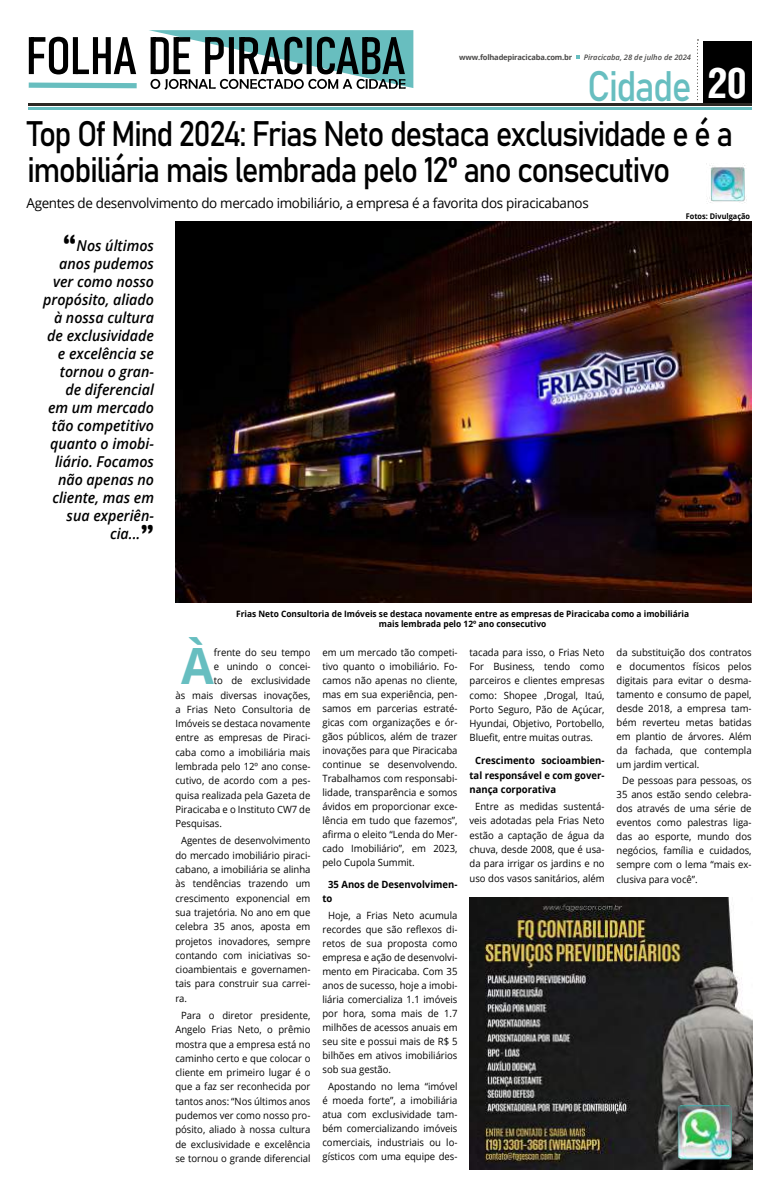
<style>
.page{position:relative;width:780px;height:1191px;background:#fff}
.page>*{position:absolute;margin:0;border:0;box-sizing:border-box;transform-origin:0 0}
.t1{font:700 50.1px "Open Sans";color:#67bec0;scale:.95 1}
.t2{font:42.1px "Bahnschrift";letter-spacing:-.045em;color:#67bec0;scale:.89 1}
.t3{font:35px/36px "Bahnschrift";letter-spacing:-.05em;color:#000;scale:.9 1}
.t4{font:italic 600 15px/18px "Open Sans";color:#000;text-align:right;scale:.95 1}
.t5{font:13.7px "Open Sans";letter-spacing:-.025em;color:#000}
.t6{font:10px/14px "Open Sans";color:#000;text-align:justify;scale:.95 1}
.t7{font:700 10px/14.3px "Open Sans";color:#000;scale:.95 1}
.t8{font:700 8.8px/10.8px "Open Sans";color:#000;text-align:center;scale:.95 1}
.t9{font:700 7.8px "Open Sans";color:#000;scale:.94 1}
.t10{font:700 7.6px "Open Sans";letter-spacing:-.025em;color:#4a4948}
.t11{font:italic 600 7.6px "Open Sans";color:#4a4948}
.s1{font-family:"Arena Condensed";font-weight:700;font-size:40.6px;color:#fff}
.s2{font-family:"Britannic";font-weight:700;font-style:normal;font-size:30px}
</style>
<div class="page">
<div style="left:703px;top:41px;width:48px;height:65px;background:#000"></div>
<hr style="left:28px;top:107px;width:723px;height:2px;background:#67bec0">
<hr style="left:28px;top:103px;width:723px;height:3px;background:#2c2824">
<svg style="left:697px;top:39px;width:1px;height:62px"></svg>
<svg style="left:576px;top:55px;width:3px;height:4px"></svg>
<svg style="left:28px;top:30px;width:385px;height:60px"></svg>
<img style="left:707px;top:165px;width:40px;height:39px">
<img style="left:470px;top:897px;width:282px;height:272px">
<img style="left:670px;top:1098px;width:69px;height:67px">
<img style="left:175px;top:221px;width:576px;height:382px">
<p class="t10" style="left:459px;top:52px;width:114px">www.folhadepiracicaba.com.br</p>
<p class="t11" style="left:583px;top:52px;width:109px">Piracicaba, 28 de julho de 2024</p>
<h2 class="t2" style="left:587px;top:55px;width:181px">Cidade <span class="s1">20</span></h2>
<h3 class="t3" style="left:27px;top:114px;width:786px">Top Of Mind 2024: Frias Neto destaca exclusividade e é a imobiliária mais lembrada pelo 12º ano consecutivo</h3>
<p class="t9" style="left:685px;top:210px;width:70px">Fotos: Divulgação</p>
<h3 class="t5" style="left:27px;top:193px;width:563px">Agentes de desenvolvimento do mercado imobiliário, a empresa é a favorita dos piracicabanos</h3>
<p class="t4" style="left:43px;top:236px;width:118px"><span class="s2">“</span>Nos últimos anos pudemos ver como nosso propósito, aliado à nossa cultura de exclusividade e excelência se tornou o gran&shy;de diferencial em um mercado tão competitivo quanto o imobi&shy;liário. Focamos não apenas no cliente, mas em sua experiên&shy;cia...<span class="s2">”</span></p>
<p class="t8" style="left:236px;top:608px;width:478px">Frias Neto Consultoria de Imóveis se destaca novamente entre as empresas de Piracicaba como a imobiliária mais lembrada pelo 12º ano consecutivo</p>
<h1 class="t1" style="left:181px;top:630px;width:36px">À</h1>
<p class="t6" style="left:214px;top:644px;width:103px">frente do seu tempo</p>
<p class="t6" style="left:214px;top:659px;width:103px">e unindo o concei-</p>
<p class="t6" style="left:214px;top:673px;width:103px">to de exclusividade</p>
<p class="t6" style="left:175px;top:687px;width:144px">às mais diversas inovações,</p>
<p class="t6" style="left:175px;top:702px;width:144px">a Frias Neto Consultoria de</p>
<p class="t6" style="left:175px;top:716px;width:144px">Imóveis se destaca novamente</p>
<p class="t6" style="left:175px;top:730px;width:144px">entre as empresas de Piraci-</p>
<p class="t6" style="left:175px;top:745px;width:144px">caba como a imobiliária mais</p>
<p class="t6" style="left:175px;top:759px;width:144px">lembrada pelo 12º ano conse-</p>
<p class="t6" style="left:175px;top:773px;width:144px">cutivo, de acordo com a pes-</p>
<p class="t6" style="left:175px;top:787px;width:144px">quisa realizada pela Gazeta de</p>
<p class="t6" style="left:175px;top:802px;width:144px">Piracicaba e o Instituto CW7 de</p>
<p class="t6" style="left:175px;top:816px;width:50px">Pesquisas.</p>
<p class="t6" style="left:175px;top:833px;width:144px;line-height:14.3px;text-indent:6px">Agentes de desenvolvimento do mercado imobiliário piraci&shy;cabano, a imobiliária se alinha às tendências trazendo um crescimento exponencial em sua trajetória. No ano em que celebra 35 anos, aposta em projetos inovadores, sempre contando com iniciativas so&shy;cioambientais e governamen&shy;tais para construir sua carrei&shy;ra.</p>
<p class="t6" style="left:175px;top:1007px;width:144px;line-height:14.3px;text-align:center">Para o diretor presidente,<br>Angelo Frias Neto, o prêmio mostra que a empresa está no caminho certo e que colocar o cliente em primeiro lugar é o que a faz ser reconhecida por tantos anos: “Nos últimos anos pudemos ver como nosso pro&shy;pósito, aliado à nossa cultura de exclusividade e excelência se tornou o grande diferencial</p>
<p class="t6" style="left:322px;top:644px;width:144px">em um mercado tão competi&shy;tivo quanto o imobiliário. Fo&shy;camos não apenas no cliente, mas em sua experiência, pen&shy;samos em parcerias estraté&shy;gicas com organizações e ór&shy;gãos públicos, além de trazer inovações para que Piracicaba continue se desenvolvendo.<br>Trabalhamos com responsabi&shy;lidade, transparência e somos ávidos em proporcionar exce&shy;lência em tudo que fazemos”, afirma o eleito “Lenda do Mer&shy;cado Imobiliário”, em 2023, pelo Cupola Summit.</p>
<p class="t7" style="left:322px;top:877px;width:144px;line-height:14px;text-indent:6px">35 Anos de Desenvolvimen&shy;to</p>
<p class="t6" style="left:322px;top:908px;width:144px;text-indent:6px">Hoje, a Frias Neto acumula recordes que são reflexos di&shy;retos de sua proposta como empresa e ação de desenvolvi&shy;mento em Piracicaba. Com 35 anos de sucesso, hoje a imobi&shy;liária comercializa 1.1 imóveis por hora, soma mais de 1.7 milhões de acessos anuais em seu site e possui mais de R$ 5 bilhões em ativos imobiliários sob sua gestão.</p>
<p class="t6" style="left:322px;top:1079px;width:144px;text-align:center">Apostando no lema “imóvel é moeda forte”, a imobiliária atua com exclusividade tam&shy;bém comercializando imóveis comerciais, industriais ou lo&shy;gísticos com uma equipe des-</p>
<p class="t6" style="left:469px;top:644px;width:144px;line-height:14.3px">tacada para isso, o Frias Neto For Business, tendo como parceiros e clientes empresas como: Shopee ,Drogal, Itaú, Porto Seguro, Pão de Açúcar, Hyundai, Objetivo, Portobello, Bluefit, entre muitas outras.</p>
<p class="t7" style="left:469px;top:753px;width:144px;text-align:justify;text-indent:6px">Crescimento socioambien&shy;tal responsável e com gover&shy;nança corporativa</p>
<p class="t6" style="left:469px;top:799px;width:144px;line-height:14.3px;text-align:center">Entre as medidas sustentá&shy;veis adotadas pela Frias Neto estão a captação de água da chuva, desde 2008, que é usa&shy;da para irrigar os jardins e no uso dos vasos sanitários, além</p>
<p class="t6" style="left:616px;top:644px;width:144px">da substituição dos contratos e documentos físicos pelos digitais para evitar o desma&shy;tamento e consumo de papel, desde 2018, a empresa tam&shy;bém reverteu metas batidas em plantio de árvores. Além da fachada, que contempla um jardim vertical.</p>
<p class="t6" style="left:616px;top:773px;width:144px;text-indent:6px">De pessoas para pessoas, os 35 anos estão sendo celebra&shy;dos através de uma série de eventos como palestras liga&shy;das ao esporte, mundo dos negócios, família e cuidados, sempre com o lema “mais ex&shy;clusiva para você”.</p>
</div>
